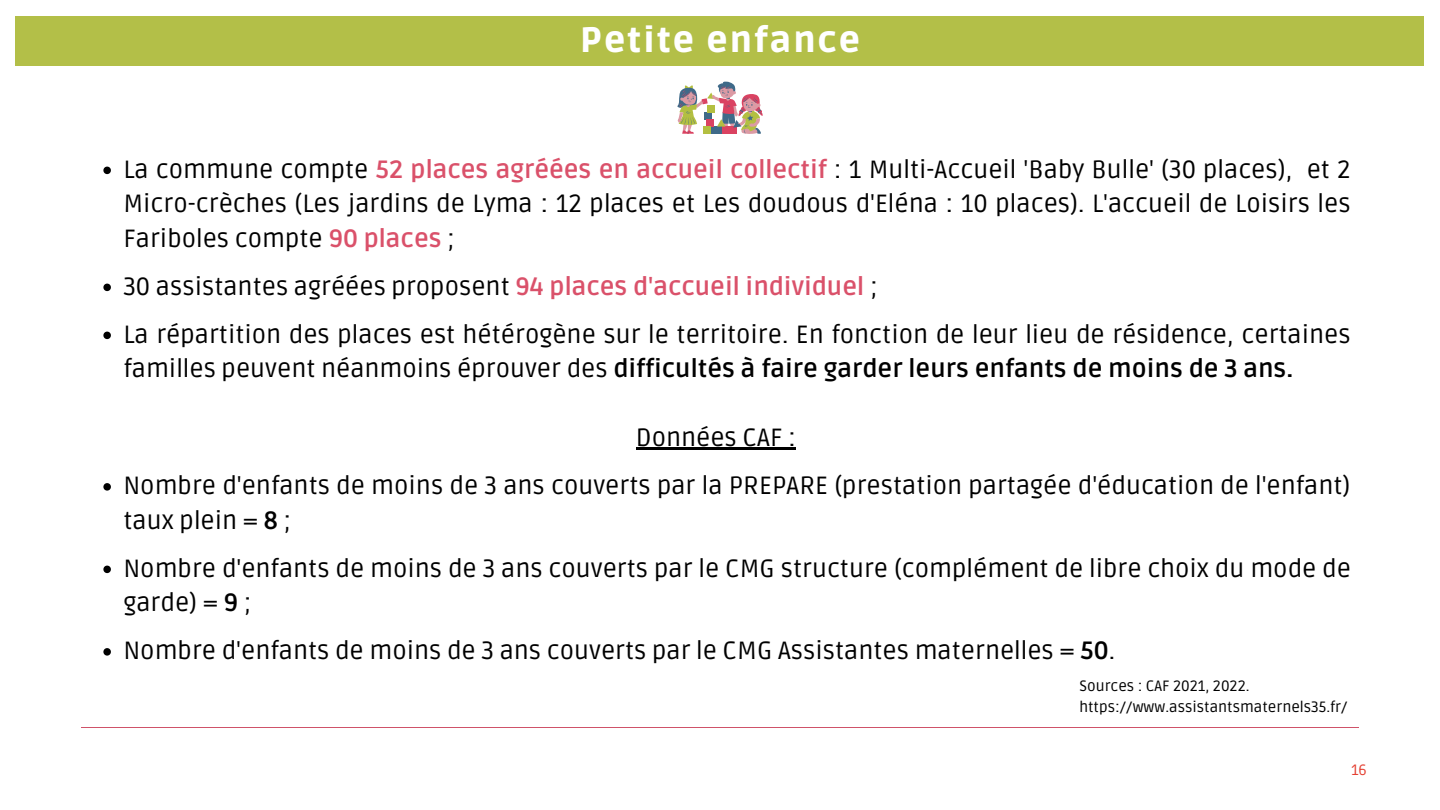
<style>
.page{position:relative;width:1440px;height:810px;background:#fff}
.page>*{position:absolute;margin:0;border:0;box-sizing:border-box;transform-origin:0 0}
.t1{font:900 35px "Ruda";letter-spacing:.06em;color:#fff}
.t2{font:25px/34.5px "Ruda";color:#000}
.t3{font:15px "Ruda";color:#000}
.t4{font:15px "Ruda";color:#e44032}
.s1{font-weight:700;color:#da516a}
.s2{font-weight:700}
</style>
<div class="page">
<svg style="left:677px;top:82px;width:86px;height:52px"></svg>
<div style="left:16px;top:16px;width:1408px;height:49px;background:#b3bf48"></div>
<svg style="left:103px;top:167px;width:8px;height:7px"></svg>
<svg style="left:103px;top:284px;width:8px;height:7px"></svg>
<svg style="left:103px;top:332px;width:8px;height:7px"></svg>
<svg style="left:103px;top:483px;width:8px;height:8px"></svg>
<svg style="left:103px;top:566px;width:8px;height:7px"></svg>
<svg style="left:103px;top:648px;width:8px;height:8px"></svg>
<hr style="left:636px;top:448px;width:160px;height:2px;background:#000">
<hr style="left:81px;top:727px;width:1278px;height:1px;background:#cf5269">
<p class="t1" style="left:580px;top:20px;width:281px">Petite enfance</p>
<p class="t2" style="left:123px;top:153px;width:1229px;text-align:justify">La commune compte <span class="s1">52 places agréées en accueil collectif</span> : 1 Multi-Accueil 'Baby Bulle' (30 places), et 2<br>Micro-crèches (Les jardins de Lyma : 12 places et Les doudous d'Eléna : 10 places). L'accueil de Loisirs les Fariboles compte <span class="s1">90 places</span> ;</p>
<p class="t2" style="left:123px;top:270px;width:756px">30 assistantes agréées proposent <span class="s1">94 places d'accueil individuel</span> ;</p>
<p class="t2" style="left:123px;top:318px;width:1229px">La répartition des places est hétérogène sur le territoire. En fonction de leur lieu de résidence, certaines familles peuvent néanmoins éprouver des <span class="s2">difficultés à faire garder leurs enfants de moins de 3 ans.</span></p>
<p class="t2" style="left:636px;top:421px;width:162px">Données CAF :</p>
<p class="t2" style="left:123px;top:469px;width:1229px">Nombre d'enfants de moins de 3 ans couverts par la PREPARE (prestation partagée d'éducation de l'enfant) taux plein = <span class="s2">8</span> ;</p>
<p class="t2" style="left:123px;top:552px;width:1229px">Nombre d'enfants de moins de 3 ans couverts par le CMG structure (complément de libre choix du mode de garde) = <span class="s2">9</span> ;</p>
<p class="t2" style="left:123px;top:634px;width:993px">Nombre d'enfants de moins de 3 ans couverts par le CMG Assistantes maternelles = <span class="s2">50</span>.</p>
<p class="t3" style="left:1079px;top:677px;width:172px">Sources : CAF 2021, 2022.</p>
<p class="t3" style="left:1079px;top:698px;width:270px">https://www.assistantsmaternels35.fr/</p>
<p class="t4" style="left:1351px;top:761px;width:17px">16</p>
</div>
